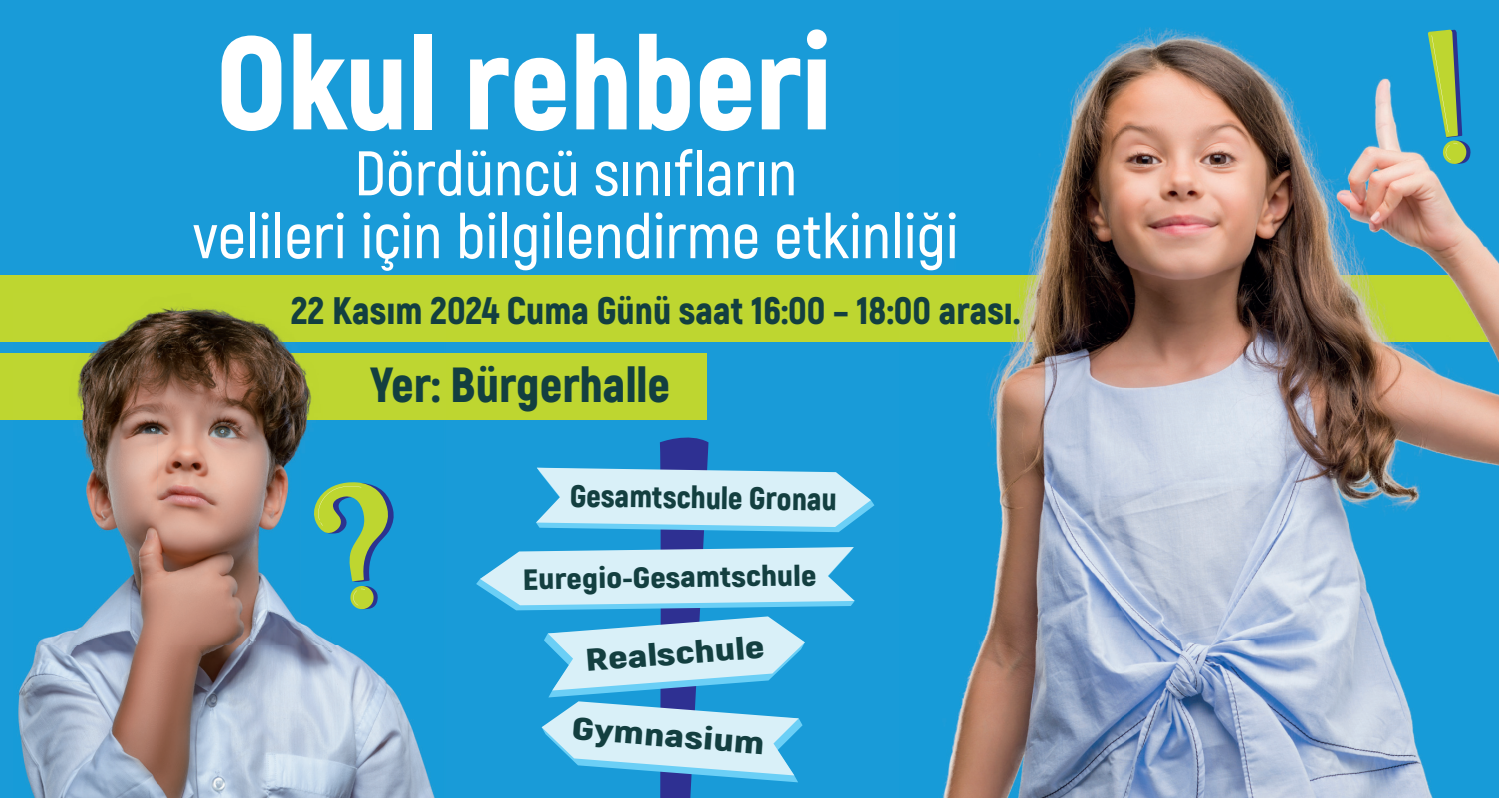
<style>
.page{position:relative;width:1499px;height:798px;background:#fff}
.page>*{position:absolute;margin:0;border:0;box-sizing:border-box;transform-origin:0 0}
.t1{font:900 131.62px "Akrobat";color:#fff}
.t2{font:600 62.77px/62.8px "Akrobat";color:#fff;text-align:center}
.t3{font:900 49.27px "Akrobat";color:#133f40}
.t4{font:900 38.25px "Akrobat";color:#133f40}
.t5{font:900 31.28px "Akrobat";color:#133f40;scale:1.38 1}
.t6{font:900 31.28px "Akrobat";color:#133f40}
.t7{font:900 29.25px "Akrobat";color:#133f40;scale:1.16 1}
</style>
<div class="page">
<div style="left:0;top:0;width:1499px;height:797px;background:#199bd8"></div>
<div style="left:0;top:353px;width:707px;height:66px;background:#bed630"></div>
<div style="left:0;top:275px;width:1499px;height:66px;background:#bed630"></div>
<img style="left:13px;top:307px;width:433px;height:490px">
<img style="left:13px;top:353px;width:433px;height:66px">
<img style="left:1027px;top:27px;width:322px;height:248px">
<img style="left:1349px;top:78px;width:150px;height:719px">
<img style="left:899px;top:341px;width:450px;height:456px">
<img style="left:1011px;top:275px;width:488px;height:66px">
<img style="left:899px;top:212px;width:57px;height:59px">
<svg style="left:476px;top:437px;width:398px;height:360px"></svg>
<svg style="left:310px;top:482px;width:85px;height:127px"></svg>
<svg style="left:1427px;top:29px;width:44px;height:136px"></svg>
<h1 class="t1" style="left:216px;top:-2px;width:618px">Okul rehberi</h1>
<p class="t2" style="left:193px;top:142px;width:767px">Dördüncü sınıfların<br>velileri için bilgilendirme etkinliği</p>
<p class="t4" style="left:291px;top:285px;width:731px">22 Kasım 2024 Cuma Günü saat 16:00 – 18:00 arası.</p>
<p class="t3" style="left:370px;top:352px;width:301px">Yer: Bürgerhalle</p>
<p class="t6" style="left:570px;top:475px;width:269px;rotate:1deg">Gesamtschule Gronau</p>
<p class="t7" style="left:522px;top:560px;width:255px;rotate:-1deg">Euregio-Gesamtschule</p>
<p class="t5" style="left:584px;top:639px;width:132px;rotate:-4deg">Realschule</p>
<p class="t5" style="left:573px;top:708px;width:141px;rotate:4deg">Gymnasium</p>
</div>
